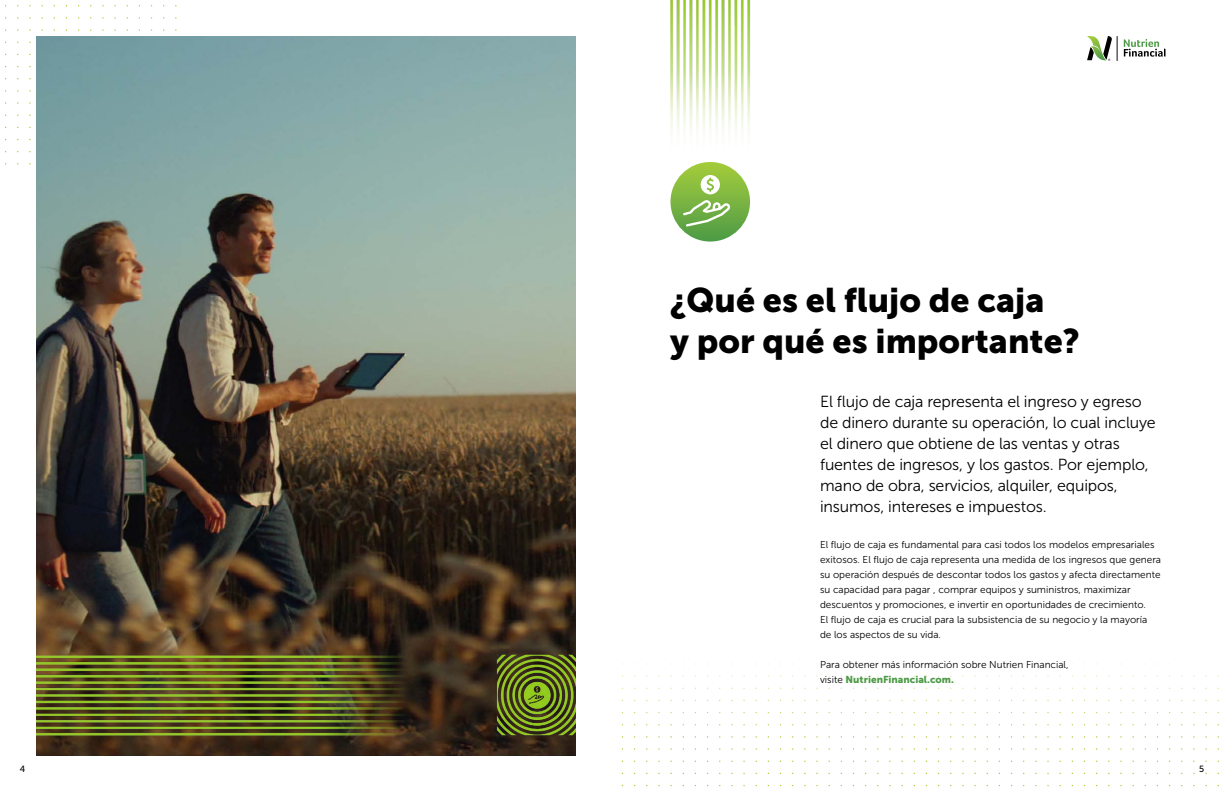
<style>
.page{position:relative;width:1224px;height:792px;background:#fff}
.page>*{position:absolute;margin:0;border:0;box-sizing:border-box;transform-origin:0 0}
.t1{font:34px/40.8px "Museo Sans 900";color:#000}
.t2{font:16px/21px "Museo Sans 300";letter-spacing:-.01em;color:#000}
.t3{font:10px/15px "Museo Sans 300";color:#000}
.t4{font:10px "Museo Sans 900";color:#4d9b46}
.t5{font:9px "Museo Sans 500";color:#000}
.s1{font-family:"Museo Sans 300";color:#000}
</style>
<div class="page">
<img style="left:36px;top:36px;width:540px;height:607px">
<img style="left:36px;top:461px;width:456px;height:295px">
<img style="left:446px;top:643px;width:130px;height:113px">
<img style="left:670px;top:0;width:81px;height:237px">
<svg style="left:670px;top:162px;width:80px;height:80px;background:#80b745"></svg>
<svg style="left:683px;top:200px;width:48px;height:27px"></svg>
<svg style="left:701px;top:175px;width:19px;height:19px"></svg>
<svg style="left:1087px;top:36px;width:31px;height:25px"></svg>
<svg style="left:1124px;top:39px;width:42px;height:18px"></svg>
<h1 class="t1" style="left:670px;top:279px;width:411px">¿Qué es el flujo de caja<br>y por qué es importante?</h1>
<p class="t2" style="left:820px;top:391px;width:337px">El flujo de caja representa el ingreso y egreso de dinero durante su operación, lo cual incluye el dinero que obtiene de las ventas y otras fuentes de ingresos, y los gastos. Por ejemplo, mano de obra, servicios, alquiler, equipos, insumos, intereses e impuestos.</p>
<p class="t3" style="left:820px;top:537px;width:343px">El flujo de caja es fundamental para casi todos los modelos empresariales exitosos. El flujo de caja representa una medida de los ingresos que genera su operación después de descontar todos los gastos y afecta directamente su capacidad para pagar , comprar equipos y suministros, maximizar descuentos y promociones, e invertir en oportunidades de crecimiento.<br>El flujo de caja es crucial para la subsistencia de su negocio y la mayoría de los aspectos de su vida.</p>
<p class="t3" style="left:820px;top:657px;width:250px">Para obtener más información sobre Nutrien Financial,</p>
<p class="t4" style="left:820px;top:674px;width:135px"><span class="s1">visite</span> NutrienFinancial.com.</p>
<p class="t5" style="left:20px;top:764px;width:7px">4</p>
<p class="t5" style="left:1199px;top:764px;width:7px">5</p>
</div>
